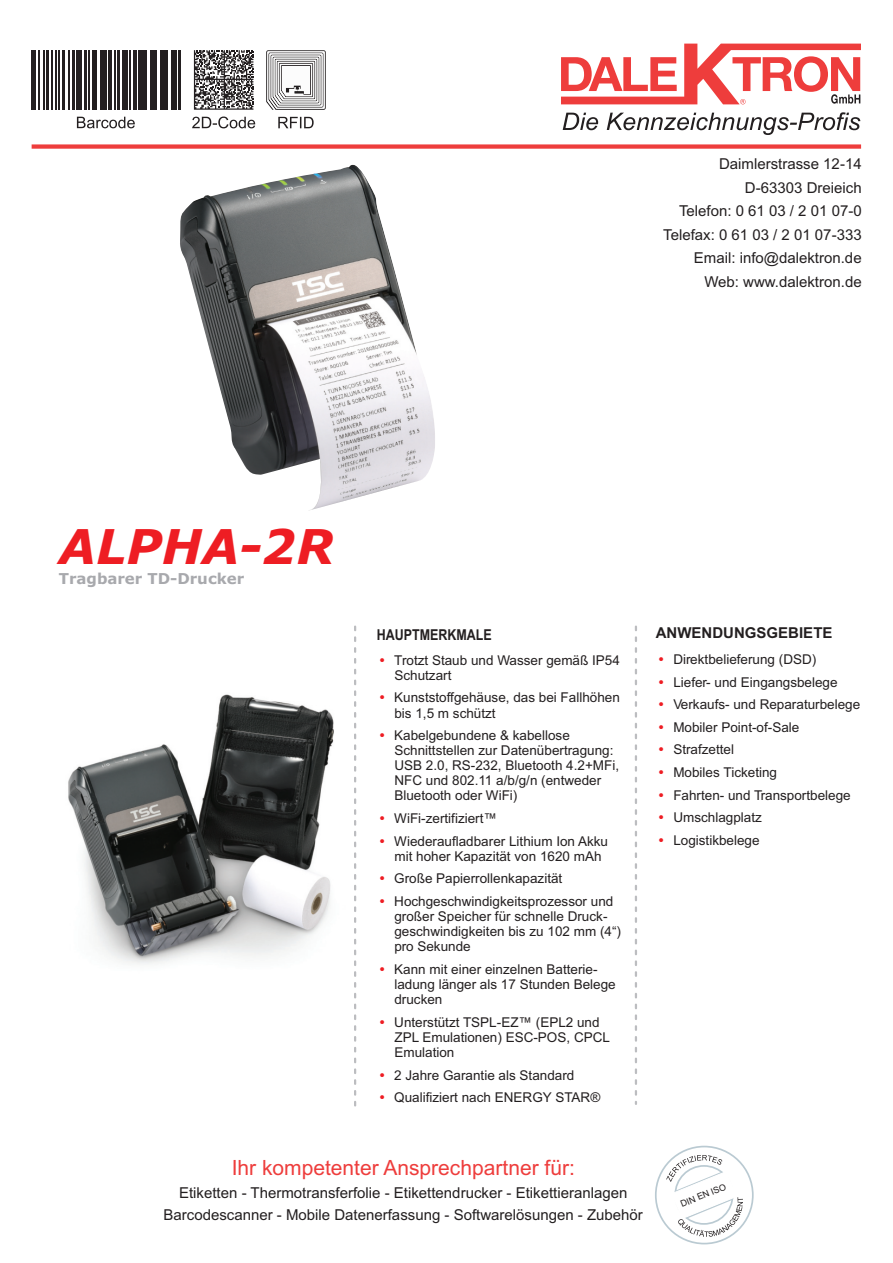
<style>
.page{position:relative;width:893px;height:1263px;background:#fff}
.page>*{position:absolute;margin:0;border:0;box-sizing:border-box;transform-origin:0 0}
.t1{font:italic 700 48px "Verdana";color:#ee1d23}
.t2{font:21px "Arial";color:#ee3d3c}
.t3{font:15px/23.4px "Arial";color:#231f20;text-align:right}
.t4{font:700 15px "Verdana";color:#a8a9ad}
.t5{font:700 15px "Arial";color:#231f20}
.t6{font:700 15px "Arial";color:#231f20;scale:.83 1}
.t7{font:13.5px/22.6px "Arial";color:#231f20}
.t8{font:9px "Arial";color:#231f20}
</style>
<div class="page">
<img style="left:68px;top:680px;width:289px;height:296px">
<div style="left:32px;top:144px;width:829px;height:5px;background:#ee3d3c"></div>
<svg style="left:278px;top:117px;width:36px;height:11px"></svg>
<svg style="left:266px;top:50px;width:60px;height:60px"></svg>
<svg style="left:192px;top:117px;width:63px;height:11px"></svg>
<svg style="left:194px;top:50px;width:59px;height:60px"></svg>
<svg style="left:77px;top:117px;width:58px;height:11px"></svg>
<hr style="left:156px;top:50px;width:1px;height:60px;background:#231f20">
<hr style="left:31px;top:50px;width:3px;height:60px;background:#231f20">
<hr style="left:35px;top:50px;width:1px;height:60px;background:#231f20">
<hr style="left:38px;top:50px;width:1px;height:60px;background:#231f20">
<hr style="left:44px;top:50px;width:1px;height:60px;background:#231f20">
<hr style="left:46px;top:50px;width:2px;height:60px;background:#231f20">
<hr style="left:51px;top:50px;width:2px;height:60px;background:#231f20">
<hr style="left:56px;top:50px;width:1px;height:60px;background:#231f20">
<hr style="left:58px;top:50px;width:1px;height:60px;background:#231f20">
<hr style="left:63px;top:50px;width:2px;height:60px;background:#231f20">
<hr style="left:68px;top:50px;width:1px;height:60px;background:#231f20">
<hr style="left:73px;top:50px;width:2px;height:60px;background:#231f20">
<hr style="left:76px;top:50px;width:3px;height:60px;background:#231f20">
<hr style="left:80px;top:50px;width:1px;height:60px;background:#231f20">
<hr style="left:85px;top:50px;width:2px;height:60px;background:#231f20">
<hr style="left:88px;top:50px;width:1px;height:60px;background:#231f20">
<hr style="left:93px;top:50px;width:1px;height:60px;background:#231f20">
<hr style="left:95px;top:50px;width:2px;height:60px;background:#231f20">
<hr style="left:100px;top:50px;width:4px;height:60px;background:#231f20">
<hr style="left:105px;top:50px;width:2px;height:60px;background:#231f20">
<hr style="left:108px;top:50px;width:3px;height:60px;background:#231f20">
<hr style="left:115px;top:50px;width:1px;height:60px;background:#231f20">
<hr style="left:117px;top:50px;width:2px;height:60px;background:#231f20">
<hr style="left:123px;top:50px;width:1px;height:60px;background:#231f20">
<hr style="left:125px;top:50px;width:3px;height:60px;background:#231f20">
<hr style="left:129px;top:50px;width:1px;height:60px;background:#231f20">
<hr style="left:134px;top:50px;width:3px;height:60px;background:#231f20">
<hr style="left:138px;top:50px;width:2px;height:60px;background:#231f20">
<hr style="left:141px;top:50px;width:2px;height:60px;background:#231f20">
<hr style="left:144px;top:50px;width:3px;height:60px;background:#231f20">
<hr style="left:150px;top:50px;width:3px;height:60px;background:#231f20">
<hr style="left:154px;top:50px;width:1px;height:60px;background:#231f20">
<div style="left:160px;top:50px;width:5px;height:60px;background:#231f20"></div>
<hr style="left:166px;top:50px;width:2px;height:60px;background:#231f20">
<hr style="left:171px;top:50px;width:4px;height:60px;background:#231f20">
<hr style="left:176px;top:50px;width:1px;height:60px;background:#231f20">
<hr style="left:178px;top:50px;width:2px;height:60px;background:#231f20">
<svg style="left:561px;top:44px;width:300px;height:60px"></svg>
<svg style="left:563px;top:112px;width:297px;height:23px"></svg>
<svg style="left:635px;top:627px;width:2px;height:477px"></svg>
<svg style="left:354px;top:627px;width:2px;height:478px"></svg>
<div style="left:655px;top:1146px;width:99px;height:98px;border:2px solid #bacad2;border-radius:50%"></div>
<img style="left:180px;top:165px;width:255px;height:346px">
<svg style="left:666px;top:1155px;width:77px;height:82px"></svg>
<p class="t3" style="left:663px;top:154px;width:200px">Daimlerstrasse 12-14<br>D-63303 Dreieich<br>Telefon: 0 61 03 / 2 01 07-0<br>Telefax: 0 61 03 / 2 01 07-333<br>Email: info@dalektron.de<br>Web: www.dalektron.de</p>
<h1 class="t1" style="left:59px;top:527px;width:277px">ALPHA-2R</h1>
<p class="t4" style="left:59px;top:573px;width:187px">Tragbarer TD-Drucker</p>
<p class="t6" style="left:377px;top:629px;width:140px">HAUPTMERKMALE</p>
<p class="t5" style="left:656px;top:627px;width:178px">ANWENDUNGSGEBIETE</p>
<p class="t7" style="left:673px;top:649px;width:188px">Direktbelieferung (DSD)<br>Liefer- und Eingangsbelege<br>Verkaufs- und Reparaturbelege<br>Mobiler Point-of-Sale<br>Strafzettel<br>Mobiles Ticketing<br>Fahrten- und Transportbelege<br>Umschlagplatz<br>Logistikbelege</p>
<p class="t7" style="left:394px;top:654px;width:227px;line-height:15.1px">Trotzt Staub und Wasser gemäß IP54<br>Schutzart</p>
<p class="t7" style="left:394px;top:691px;width:227px;line-height:15.1px">Kunststoffgehäuse, das bei Fallhöhen bis 1,5 m schützt</p>
<p class="t7" style="left:394px;top:729px;width:226px;line-height:15.1px">Kabelgebundene &amp; kabellose<br>Schnittstellen zur Datenübertragung:<br>USB 2.0, RS-232, Bluetooth 4.2+MFi,<br>NFC und 802.11 a/b/g/n (entweder<br>Bluetooth oder WiFi)</p>
<p class="t7" style="left:394px;top:808px;width:215px">WiFi-zertifiziert™<br>Wiederaufladbarer Lithium Ion Akku</p>
<p class="t7" style="left:394px;top:846px;width:221px">mit hoher Kapazität von 1620 mAh<br>Große Papierrollenkapazität<br>Hochgeschwindigkeitsprozessor und</p>
<p class="t7" style="left:394px;top:910px;width:228px;line-height:15.1px">großer Speicher für schnelle Druck&shy;geschwindigkeiten bis zu 102 mm (4“)</p>
<p class="t7" style="left:394px;top:959px;width:205px">Kann mit einer einzelnen Batterie-</p>
<p class="t7" style="left:394px;top:936px;width:78px">pro Sekunde</p>
<p class="t7" style="left:394px;top:978px;width:223px;line-height:15.1px">ladung länger als 17 Stunden Belege drucken</p>
<p class="t7" style="left:394px;top:1031px;width:217px;line-height:15.1px">ZPL Emulationen) ESC-POS, CPCL<br>Emulation</p>
<p class="t7" style="left:394px;top:1065px;width:182px">2 Jahre Garantie als Standard</p>
<p class="t7" style="left:394px;top:1012px;width:207px">Unterstützt TSPL-EZ™ (EPL2 und</p>
<p class="t7" style="left:394px;top:1087px;width:208px">Qualifiziert nach ENERGY STAR®</p>
<h2 class="t2" style="left:232px;top:1159px;width:345px">Ihr kompetenter Ansprechpartner für:</h2>
<p class="t3" style="left:164px;top:1183px;width:481px;line-height:21.8px;text-align:center">Etiketten - Thermotransferfolie - Etikettendrucker - Etikettieranlagen<br>Barcodescanner - Mobile Datenerfassung - Softwarelösungen - Zubehör</p>
<p class="t8" style="left:680px;top:1201px;width:50px;rotate:-22deg">DIN N ISO</p>
</div>
